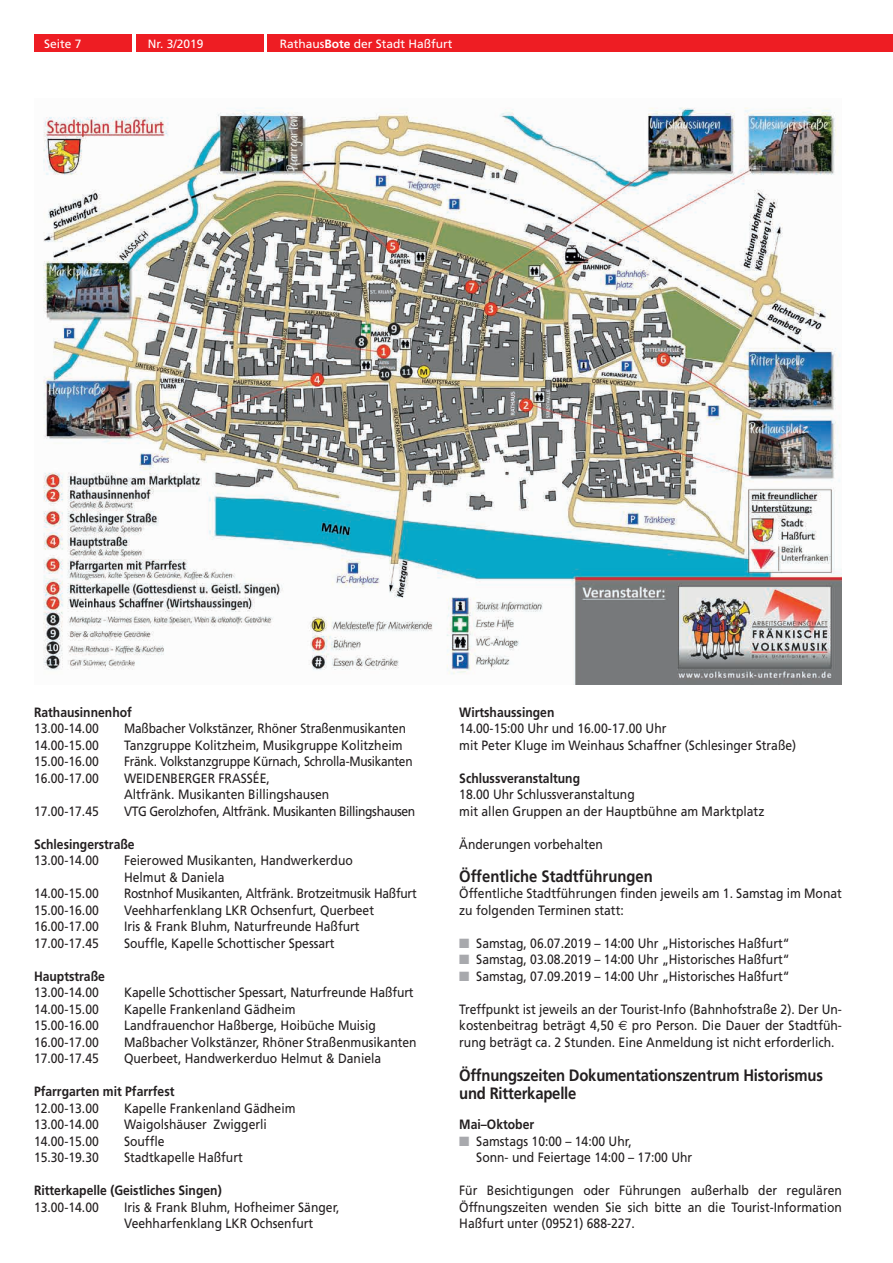
<style>
.page{position:relative;width:893px;height:1263px;background:#fff}
.page>*{position:absolute;margin:0;border:0;box-sizing:border-box;transform-origin:0 0}
.t1{font:700 16.5px/18px "Frutiger";letter-spacing:-.015em;color:#231f20;scale:.9 1}
.t2{font:13.5px/16.5px "Frutiger";color:#231f20;scale:.9 1}
.t3{font:700 13.5px "Frutiger";color:#231f20;scale:.9 1}
.t4{font:13.5px "Frutiger";letter-spacing:-.02em;color:#231f20;scale:.88 1}
.t5{font:13.5px "Frutiger";letter-spacing:-.03em;color:#231f20;scale:.9 1}
.t6{font:13.5px "Frutiger";letter-spacing:-.02em;color:#231f20;scale:.89 1}
.t7{font:13.5px "Frutiger";color:#231f20;scale:.88 1}
.t8{font:12px "Frutiger";color:#fff}
.s1{font-weight:700}
.s2{color:#a8a9ad}
.s3{font-family:"Euro Sans"}
</style>
<div class="page">
<div style="left:34px;top:34px;width:98px;height:17px;background:#ee1d23"></div>
<div style="left:136px;top:34px;width:128px;height:17px;background:#ee1d23"></div>
<div style="left:268px;top:34px;width:625px;height:17px;background:#ee1d23"></div>
<img style="left:43px;top:107px;width:799px;height:578px">
<p class="t8" style="left:44px;top:37px;width:39px">Seite 7</p>
<p class="t8" style="left:148px;top:37px;width:57px">Nr. 3/2019</p>
<p class="t8" style="left:280px;top:37px;width:174px">Rathaus<span class="s1">Bote</span> der Stadt Haßfurt</p>
<p class="t3" style="left:34px;top:704px;width:110px">Rathausinnenhof</p>
<p class="t2" style="left:34px;top:720px;width:74px">13.00-14.00</p>
<p class="t7" style="left:124px;top:721px;width:322px">Maßbacher Volkstänzer, Rhöner Straßenmusikanten</p>
<p class="t2" style="left:34px;top:737px;width:74px">14.00-15.00</p>
<p class="t2" style="left:124px;top:737px;width:311px">Tanzgruppe Kolitzheim, Musikgruppe Kolitzheim</p>
<p class="t2" style="left:34px;top:753px;width:74px">15.00-16.00</p>
<p class="t4" style="left:124px;top:754px;width:329px">Fränk. Volkstanzgruppe Kürnach, Schrolla-Musikanten</p>
<p class="t2" style="left:34px;top:770px;width:74px">16.00-17.00</p>
<p class="t2" style="left:124px;top:770px;width:230px">WEIDENBERGER FRASSÉE,<br>Altfränk. Musikanten Billingshausen</p>
<p class="t2" style="left:34px;top:803px;width:74px">17.00-17.45</p>
<p class="t5" style="left:124px;top:803px;width:325px">VTG Gerolzhofen, Altfränk. Musikanten Billingshausen</p>
<p class="t3" style="left:34px;top:836px;width:113px">Schlesingerstraße</p>
<p class="t2" style="left:34px;top:852px;width:74px">13.00-14.00</p>
<p class="t2" style="left:124px;top:852px;width:256px">Feierowed Musikanten, Handwerkerduo<br>Helmut &amp; Daniela</p>
<p class="t2" style="left:34px;top:885px;width:74px">14.00-15.00</p>
<p class="t6" style="left:124px;top:886px;width:330px">Rostnhof Musikanten, Altfränk. Brotzeitmusik Haßfurt</p>
<p class="t2" style="left:34px;top:902px;width:74px">15.00-16.00</p>
<p class="t2" style="left:124px;top:902px;width:279px">Veehharfenklang LKR Ochsenfurt, Querbeet</p>
<p class="t2" style="left:34px;top:918px;width:74px">16.00-17.00</p>
<p class="t2" style="left:124px;top:918px;width:263px">Iris &amp; Frank Bluhm, Naturfreunde Haßfurt</p>
<p class="t2" style="left:34px;top:935px;width:74px">17.00-17.45</p>
<p class="t2" style="left:124px;top:935px;width:236px">Souffle, Kapelle Schottischer Spessart</p>
<p class="t3" style="left:34px;top:968px;width:80px">Hauptstraße</p>
<p class="t2" style="left:34px;top:984px;width:74px">13.00-14.00</p>
<p class="t2" style="left:124px;top:984px;width:323px">Kapelle Schottischer Spessart, Naturfreunde Haßfurt</p>
<p class="t2" style="left:34px;top:1001px;width:74px">14.00-15.00</p>
<p class="t2" style="left:124px;top:1001px;width:192px">Kapelle Frankenland Gädheim</p>
<p class="t2" style="left:34px;top:1017px;width:74px">15.00-16.00</p>
<p class="t2" style="left:124px;top:1017px;width:281px">Landfrauenchor Haßberge, Hoibüche Muisig</p>
<p class="t2" style="left:34px;top:1034px;width:74px">16.00-17.00</p>
<p class="t2" style="left:124px;top:1034px;width:327px">Maßbacher Volkstänzer, Rhöner Straßenmusikanten</p>
<p class="t2" style="left:34px;top:1050px;width:74px">17.00-17.45</p>
<p class="t2" style="left:124px;top:1050px;width:287px">Querbeet, Handwerkerduo Helmut &amp; Daniela</p>
<p class="t3" style="left:34px;top:1084px;width:158px">Pfarrgarten mit Pfarrfest</p>
<p class="t2" style="left:34px;top:1100px;width:74px">12.00-13.00</p>
<p class="t2" style="left:124px;top:1100px;width:192px">Kapelle Frankenland Gädheim</p>
<p class="t2" style="left:34px;top:1116px;width:74px">13.00-14.00</p>
<p class="t2" style="left:124px;top:1116px;width:160px">Waigolshäuser Zwiggerli</p>
<p class="t2" style="left:34px;top:1133px;width:74px">14.00-15.00</p>
<p class="t2" style="left:124px;top:1133px;width:47px">Souffle</p>
<p class="t2" style="left:34px;top:1149px;width:74px">15.30-19.30</p>
<p class="t2" style="left:124px;top:1149px;width:134px">Stadtkapelle Haßfurt</p>
<p class="t3" style="left:34px;top:1183px;width:210px">Ritterkapelle (Geistliches Singen)</p>
<p class="t2" style="left:34px;top:1199px;width:74px">13.00-14.00</p>
<p class="t2" style="left:124px;top:1199px;width:241px">Iris &amp; Frank Bluhm, Hofheimer Sänger,<br>Veehharfenklang LKR Ochsenfurt</p>
<p class="t3" style="left:459px;top:704px;width:107px">Wirtshaussingen</p>
<p class="t2" style="left:459px;top:720px;width:376px">14.00-15:00 Uhr und 16.00-17.00 Uhr<br>mit Peter Kluge im Weinhaus Schaffner (Schlesinger Straße)</p>
<p class="t3" style="left:459px;top:770px;width:136px">Schlussveranstaltung</p>
<p class="t2" style="left:459px;top:786px;width:341px">18.00 Uhr Schlussveranstaltung<br>mit allen Gruppen an der Hauptbühne am Marktplatz</p>
<p class="t2" style="left:459px;top:836px;width:161px">Änderungen vorbehalten</p>
<p class="t1" style="left:459px;top:867px;width:217px">Öffentliche Stadtführungen</p>
<p class="t2" style="left:459px;top:885px;width:427px">Öffentliche Stadtführungen finden jeweils am 1. Samstag im Monat zu folgenden Terminen statt:</p>
<p class="t2" style="left:459px;top:935px;width:369px"><span class="s2">■</span> Samstag, 06.07.2019 – 14:00 Uhr „Historisches Haßfurt“</p>
<p class="t2" style="left:459px;top:951px;width:369px"><span class="s2">■</span> Samstag, 03.08.2019 – 14:00 Uhr „Historisches Haßfurt“</p>
<p class="t2" style="left:459px;top:968px;width:369px"><span class="s2">■</span> Samstag, 07.09.2019 – 14:00 Uhr „Historisches Haßfurt“</p>
<p class="t2" style="left:459px;top:1001px;width:427px;text-align:justify">Treffpunkt ist jeweils an der Tourist-Info (Bahnhofstraße 2). Der Un&shy;kostenbeitrag beträgt 4,50 <span class="s3">€</span> pro Person. Die Dauer der Stadtfüh&shy;rung beträgt ca. 2 Stunden. Eine Anmeldung ist nicht erforderlich.</p>
<p class="t1" style="left:459px;top:1066px;width:406px">Öffnungszeiten Dokumentationszentrum Historismus und Ritterkapelle</p>
<p class="t3" style="left:459px;top:1117px;width:85px">Mai–Oktober</p>
<p class="t2" style="left:476px;top:1133px;width:242px;text-indent:-17px"><span class="s2">■</span> Samstags 10:00 – 14:00 Uhr,<br>Sonn- und Feiertage 14:00 – 17:00 Uhr</p>
<p class="t2" style="left:459px;top:1182px;width:427px;text-align:justify">Für Besichtigungen oder Führungen außerhalb der regulären Öffnungszeiten wenden Sie sich bitte an die Tourist-Information Haßfurt unter (09521) 688-227.</p>
</div>
